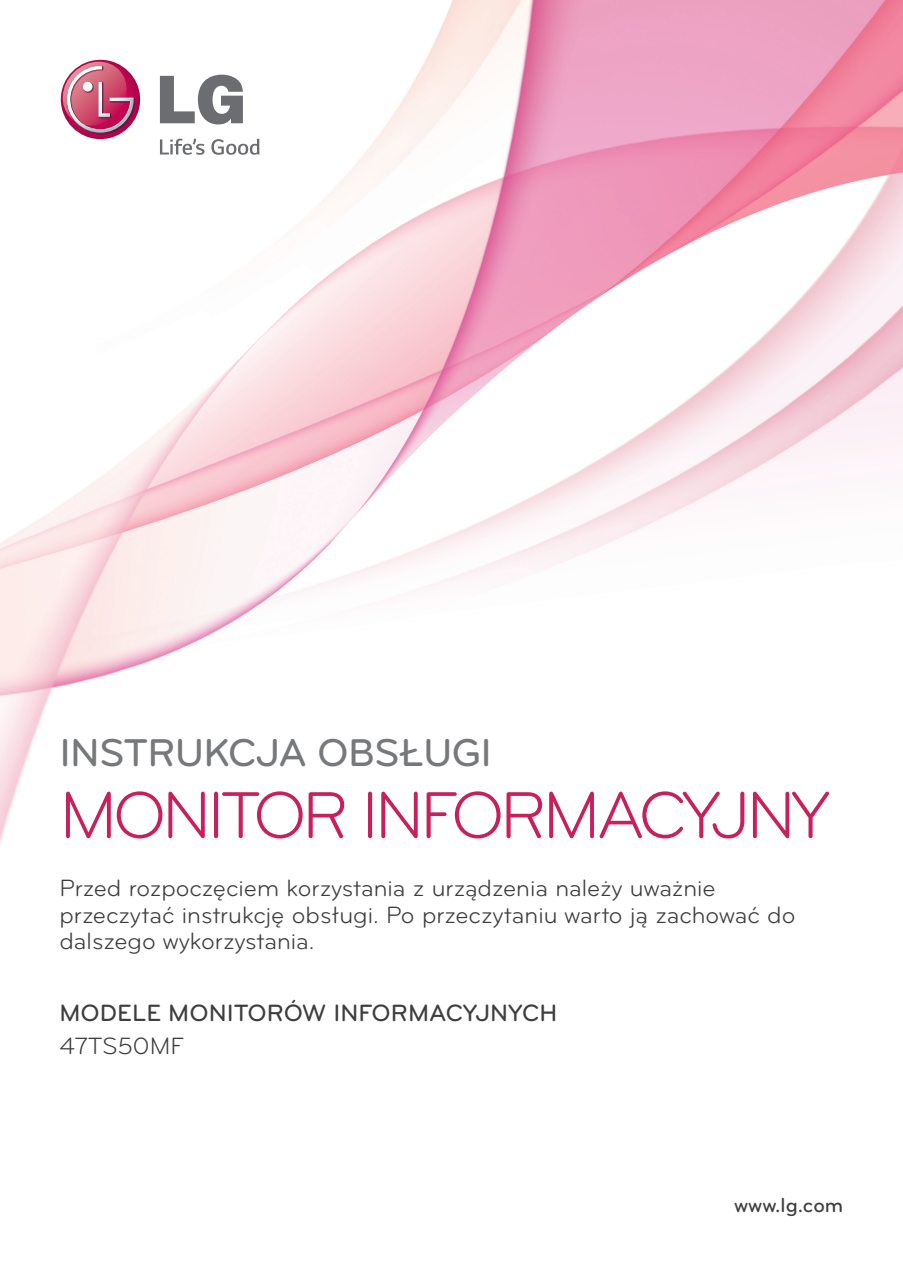
<style>
.page{position:relative;width:903px;height:1275px;background:#fff}
.page>*{position:absolute;margin:0;border:0;box-sizing:border-box;transform-origin:0 0}
.t1{font:68.25px "Bryant LG";letter-spacing:-.06em;color:#c8205d}
.t2{font:500 40.25px "Bryant LG";letter-spacing:-.02em;color:#76787b}
.t3{font:24.5px/26.2px "Bryant LG";color:#3e3e3f}
.t4{font:500 24.5px "Bryant LG";color:#3e3e3f}
.t5{font:500 21px "Bryant LG";color:#3e3e3f}
</style>
<div class="page">
<img style="left:0;top:0;width:903px;height:844px">
<svg style="left:61px;top:60px;width:79px;height:79px"></svg>
<svg style="left:59px;top:62px;width:76px;height:73px"></svg>
<svg style="left:160px;top:75px;width:83px;height:49px"></svg>
<svg style="left:160px;top:139px;width:44px;height:16px"></svg>
<svg style="left:211px;top:139px;width:48px;height:16px"></svg>
<p class="t2" style="left:60px;top:728px;width:434px">INSTRUKCJA OBSŁUGI</p>
<p class="t1" style="left:60px;top:774px;width:771px">MONITOR INFORMACYJNY</p>
<p class="t3" style="left:60px;top:875px;width:737px">Przed rozpoczęciem korzystania z urządzenia należy uważnie przeczytać instrukcję obsługi. Po przeczytaniu warto ją zachować do dalszego wykorzystania.</p>
<p class="t4" style="left:60px;top:997px;width:499px">MODELE MONITORÓW INFORMACYJNYCH</p>
<p class="t3" style="left:60px;top:1032px;width:126px">47TS50MF</p>
<p class="t5" style="left:734px;top:1192px;width:111px">www.lg.com</p>
</div>
